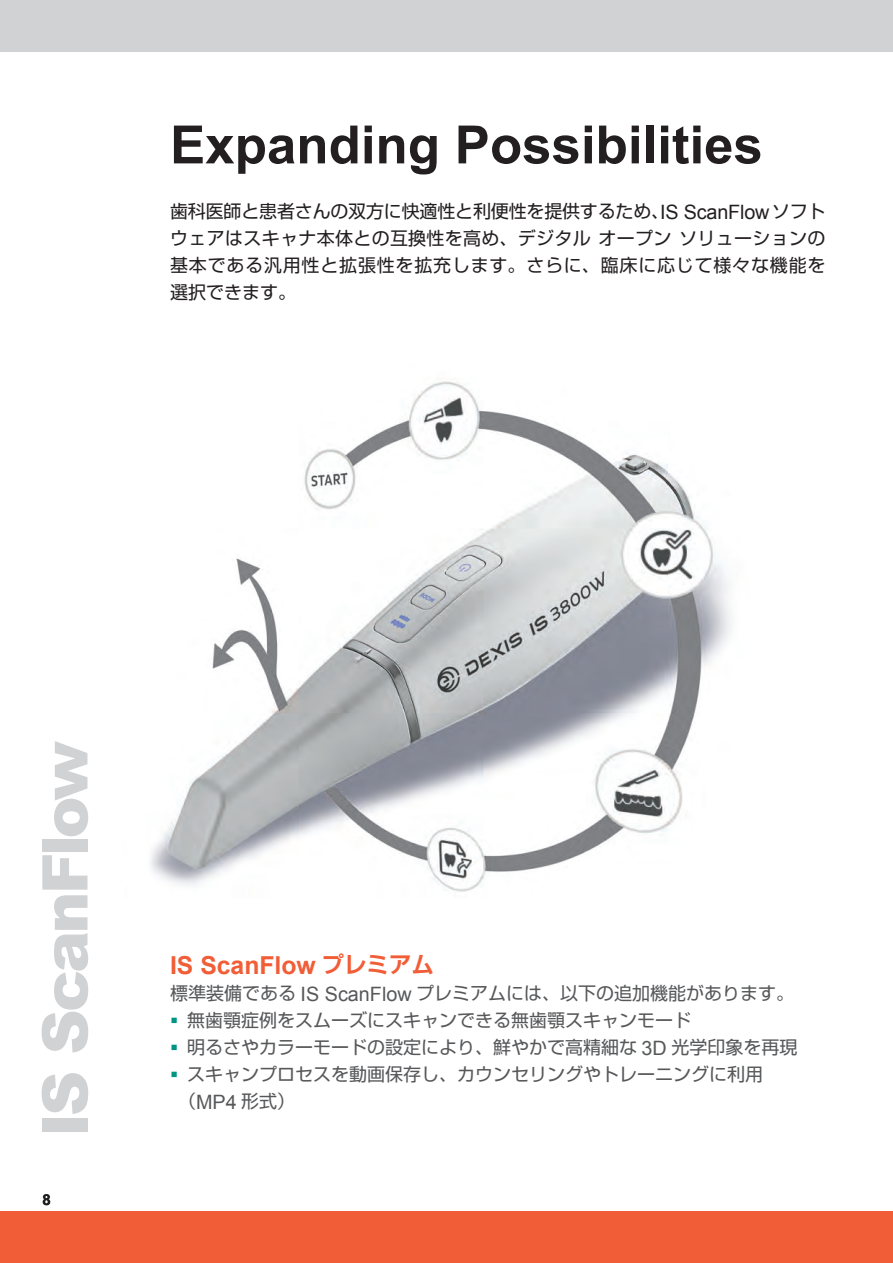
<style>
.page{position:relative;width:893px;height:1263px;background:#fff}
.page>*{position:absolute;margin:0;border:0;box-sizing:border-box;transform-origin:0 0}
.t1{font:900 63px "Arial";letter-spacing:-.05em;color:#d1d2d4}
.t2{font:700 52.8px "Arial";color:#231f20}
.t3{font:700 24.75px "Arial";color:#f15d36}
.t4{font:18px "Shin Go Pr 6 N";color:#57585a}
.t5{font:18px/27px "Shin Go Pr 6 N";letter-spacing:.045em;color:#231f20;text-align:justify}
.t6{font:700 15px "Arial";color:#000}
.s1{font-family:"Arial";font-size:19.8px}
.s2{font-family:"Shin Go Pr 6 N De";font-size:22.5px}
</style>
<div class="page">
<div style="left:0;top:0;width:893px;height:51px;background:#d1d2d4"></div>
<div style="left:0;top:1212px;width:893px;height:51px;background:#f15d36"></div>
<img style="left:150px;top:381px;width:581px;height:511px">
<h2 class="t2" style="left:170px;top:110px;width:594px">Expanding Possibilities</h2>
<p class="t5" style="left:170px;top:196px;width:657px">歯科医師と患者さんの双方に快適性と利便性を提供するため、<span class="s1">IS ScanFlow</span>ソフトウェアはスキャナ本体との互換性を高め、デジタルオープンソリューションの基本である汎用性と拡張性を拡充します。さらに、臨床に応じて様々な機能を選択できます。</p>
<h1 class="t1" style="left:19px;top:1137px;width:398px;rotate:-90deg">IS ScanFlow</h1>
<p class="t6" style="left:42px;top:1189px;width:10px">8</p>
<h3 class="t3" style="left:170px;top:948px;width:265px">IS ScanFlow <span class="s2">プレミアム</span></h3>
<p class="t4" style="left:170px;top:979px;width:626px">標準装備である <span class="s1">IS ScanFlow</span> プレミアムには、以下の追加機能があります。</p>
<p class="t4" style="left:187px;top:1006px;width:505px">無歯顎症例をスムーズにスキャンできる無歯顎スキャンモード</p>
<p class="t4" style="left:187px;top:1033px;width:612px">明るさやカラーモードの設定により、鮮やかで高精細な <span class="s1">3D</span> 光学印象を再現</p>
<p class="t4" style="left:187px;top:1060px;width:577px">スキャンプロセスを動画保存し、カウンセリングやトレーニングに利用</p>
<p class="t4" style="left:178px;top:1087px;width:119px">（<span class="s1">MP4</span> 形式）</p>
</div>
